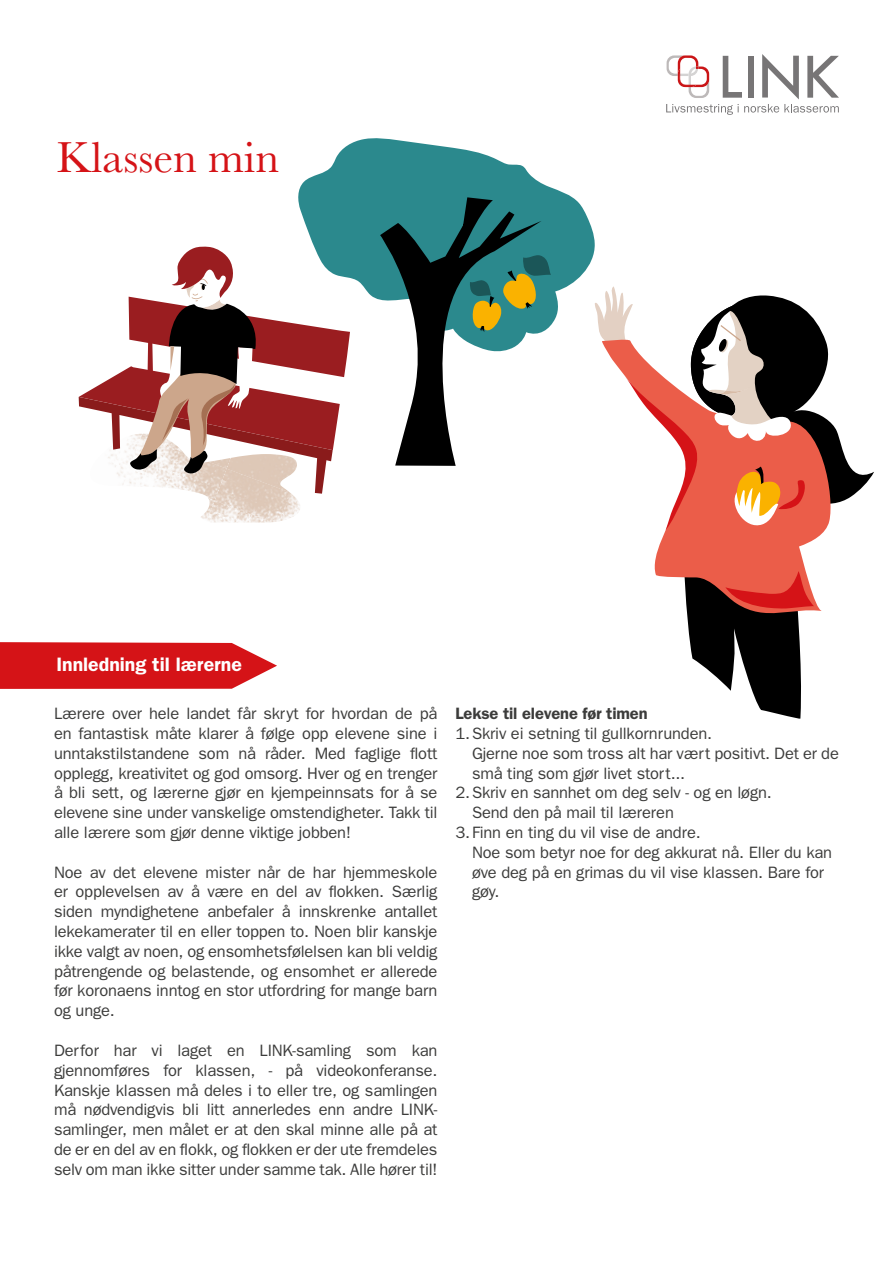
<style>
.page{position:relative;width:893px;height:1263px;background:#fff}
.page>*{position:absolute;margin:0;border:0;box-sizing:border-box;transform-origin:0 0}
.t1{font:45px "Baskerville";color:#d51317}
.t2{font:600 19.5px "Franklin Gothic";color:#fff}
.t3{font:16.5px/19.8px "Franklin Gothic";letter-spacing:-.01em;color:#3c3c3b;text-align:justify}
.t4{font:600 16.5px "Franklin Gothic";letter-spacing:-.01em;color:#3c3c3b}
</style>
<div class="page">
<svg style="left:298px;top:138px;width:297px;height:187px;fill:#2b898d"></svg>
<svg style="left:380px;top:197px;width:171px;height:269px"></svg>
<svg style="left:666px;top:54px;width:173px;height:61px"></svg>
<svg style="left:0;top:642px;width:277px;height:47px;background:#d9292d"></svg>
<svg style="left:595px;top:286px;width:279px;height:433px"></svg>
<img style="left:201px;top:494px;width:99px;height:28px">
<img style="left:201px;top:494px;width:26px;height:7px">
<img style="left:207px;top:500px;width:66px;height:22px">
<svg style="left:79px;top:245px;width:271px;height:249px"></svg>
<h1 class="t1" style="left:56px;top:129px;width:225px">Klassen min</h1>
<p class="t2" style="left:56px;top:652px;width:187px">Innledning til lærerne</p>
<p class="t3" style="left:54px;top:703px;width:385px">Lærere over hele landet får skryt for hvordan de på en fantastisk måte klarer å følge opp elevene sine i unntakstilstandene som nå råder. Med faglige flott opplegg, kreativitet og god omsorg. Hver og en trenger å bli sett, og lærerne gjør en kjempeinnsats for å se elevene sine under vanskelige omstendigheter. Takk til alle lærere som gjør denne viktige jobben!</p>
<p class="t3" style="left:54px;top:862px;width:385px">Noe av det elevene mister når de har hjemmeskole er opplevelsen av å være en del av flokken. Særlig siden myndighetene anbefaler å innskrenke antallet lekekamerater til en eller toppen to. Noen blir kanskje ikke valgt av noen, og ensomhetsfølelsen kan bli veldig påtrengende og belastende, og ensomhet er allerede før koronaens inntog en stor utfordring for mange barn og unge.</p>
<p class="t3" style="left:54px;top:1040px;width:385px">Derfor har vi laget en LINK-samling som kan gjennomføres for klassen, - på videokonferanse.<br>Kanskje klassen må deles i to eller tre, og samlingen må nødvendigvis bli litt annerledes enn andre LINK&shy;samlinger, men målet er at den skal minne alle på at de er en del av en flokk, og flokken er der ute fremdeles selv om man ikke sitter under samme tak. Alle hører til!</p>
<p class="t4" style="left:455px;top:704px;width:194px">Lekse til elevene før timen</p>
<p class="t3" style="left:455px;top:723px;width:258px">1.Skriv ei setning til gullkornrunden.</p>
<p class="t3" style="left:472px;top:743px;width:368px">Gjerne noe som tross alt har vært positivt. Det er de</p>
<p class="t3" style="left:472px;top:763px;width:215px">små ting som gjør livet stort...</p>
<p class="t3" style="left:455px;top:783px;width:318px">2.Skriv en sannhet om deg selv - og en løgn.</p>
<p class="t3" style="left:472px;top:802px;width:203px">Send den på mail til læreren</p>
<p class="t3" style="left:455px;top:822px;width:247px">3.Finn en ting du vil vise de andre.</p>
<p class="t3" style="left:472px;top:842px;width:362px">Noe som betyr noe for deg akkurat nå. Eller du kan</p>
<p class="t3" style="left:472px;top:862px;width:354px">øve deg på en grimas du vil vise klassen. Bare for</p>
<p class="t3" style="left:472px;top:882px;width:29px">gøy.</p>
</div>
